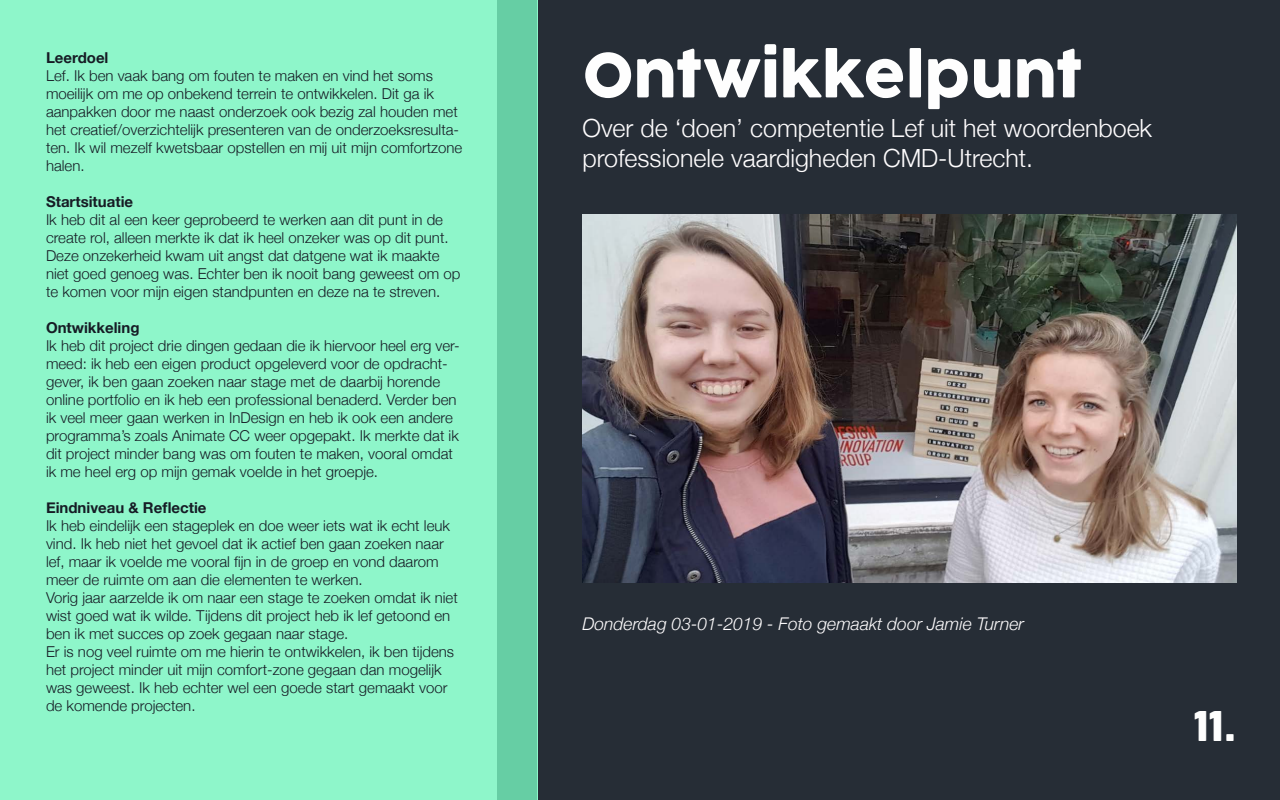
<style>
.page{position:relative;width:1280px;height:800px;background:#262d36}
.page>*{position:absolute;margin:0;border:0;box-sizing:border-box;transform-origin:0 0}
.t1{font:60px "Cocogoose Pro";color:#fefefe}
.t2{font:40px "Cocogoose Pro";color:#fefefe}
.t3{font:300 25px/30px "Helvetica Neue";color:#fffdfe}
.t4{font:italic 300 17.5px "Helvetica Neue";color:#fffdfe}
.t5{font:300 15px/18px "Helvetica Neue";color:#161c25}
.t6{font:700 15px "Helvetica Neue";color:#161c25}
</style>
<div class="page">
<div style="left:0;top:0;width:538px;height:800px;background:#8ef6ca"></div>
<div style="left:498px;top:0;width:39px;height:800px;background:#66cea4"></div>
<img style="left:582px;top:215px;width:654px;height:367px">
<p class="t6" style="left:46px;top:46px;width:64px">Leerdoel</p>
<p class="t5" style="left:46px;top:65px;width:418px">Lef. Ik ben vaak bang om fouten te maken en vind het soms moeilijk om me op onbekend terrein te ontwikkelen. Dit ga ik aanpakken door me naast onderzoek ook bezig zal houden met het creatief/overzichtelijk presenteren van de onderzoeksresulta&shy;ten. Ik wil mezelf kwetsbaar opstellen en mij uit mijn comfortzone halen.</p>
<p class="t6" style="left:46px;top:190px;width:89px">Startsituatie</p>
<p class="t5" style="left:46px;top:209px;width:416px">Ik heb dit al een keer geprobeerd te werken aan dit punt in de create rol, alleen merkte ik dat ik heel onzeker was op dit punt.<br>Deze onzekerheid kwam uit angst dat datgene wat ik maakte niet goed genoeg was. Echter ben ik nooit bang geweest om op te komen voor mijn eigen standpunten en deze na te streven.</p>
<p class="t6" style="left:46px;top:316px;width:95px">Ontwikkeling</p>
<p class="t5" style="left:46px;top:335px;width:415px">Ik heb dit project drie dingen gedaan die ik hiervoor heel erg ver&shy;meed: ik heb een eigen product opgeleverd voor de opdracht&shy;gever, ik ben gaan zoeken naar stage met de daarbij horende online portfolio en ik heb een professional benaderd. Verder ben ik veel meer gaan werken in InDesign en heb ik ook een andere programma’s zoals Animate CC weer opgepakt. Ik merkte dat ik dit project minder bang was om fouten te maken, vooral omdat ik me heel erg op mijn gemak voelde in het groepje.</p>
<p class="t6" style="left:46px;top:496px;width:162px">Eindniveau &amp; Reflectie</p>
<p class="t5" style="left:46px;top:515px;width:413px">Ik heb eindelijk een stageplek en doe weer iets wat ik echt leuk vind. Ik heb niet het gevoel dat ik actief ben gaan zoeken naar lef, maar ik voelde me vooral fijn in de groep en vond daarom meer de ruimte om aan die elementen te werken.<br>Vorig jaar aarzelde ik om naar een stage te zoeken omdat ik niet wist goed wat ik wilde. Tijdens dit project heb ik lef getoond en ben ik met succes op zoek gegaan naar stage.<br>Er is nog veel ruimte om me hierin te ontwikkelen, ik ben tijdens het project minder uit mijn comfort-zone gegaan dan mogelijk was geweest. Ik heb echter wel een goede start gemaakt voor de komende projecten.</p>
<h1 class="t1" style="left:582px;top:35px;width:502px">Ontwikkelpunt</h1>
<h3 class="t3" style="left:583px;top:111px;width:571px">Over de ‘doen’ competentie Lef uit het woordenboek professionele vaardigheden CMD-Utrecht.</h3>
<p class="t4" style="left:583px;top:610px;width:443px">Donderdag 03-01-2019 - Foto gemaakt door Jamie Turner</p>
<h2 class="t2" style="left:1194px;top:699px;width:44px">11.</h2>
</div>
